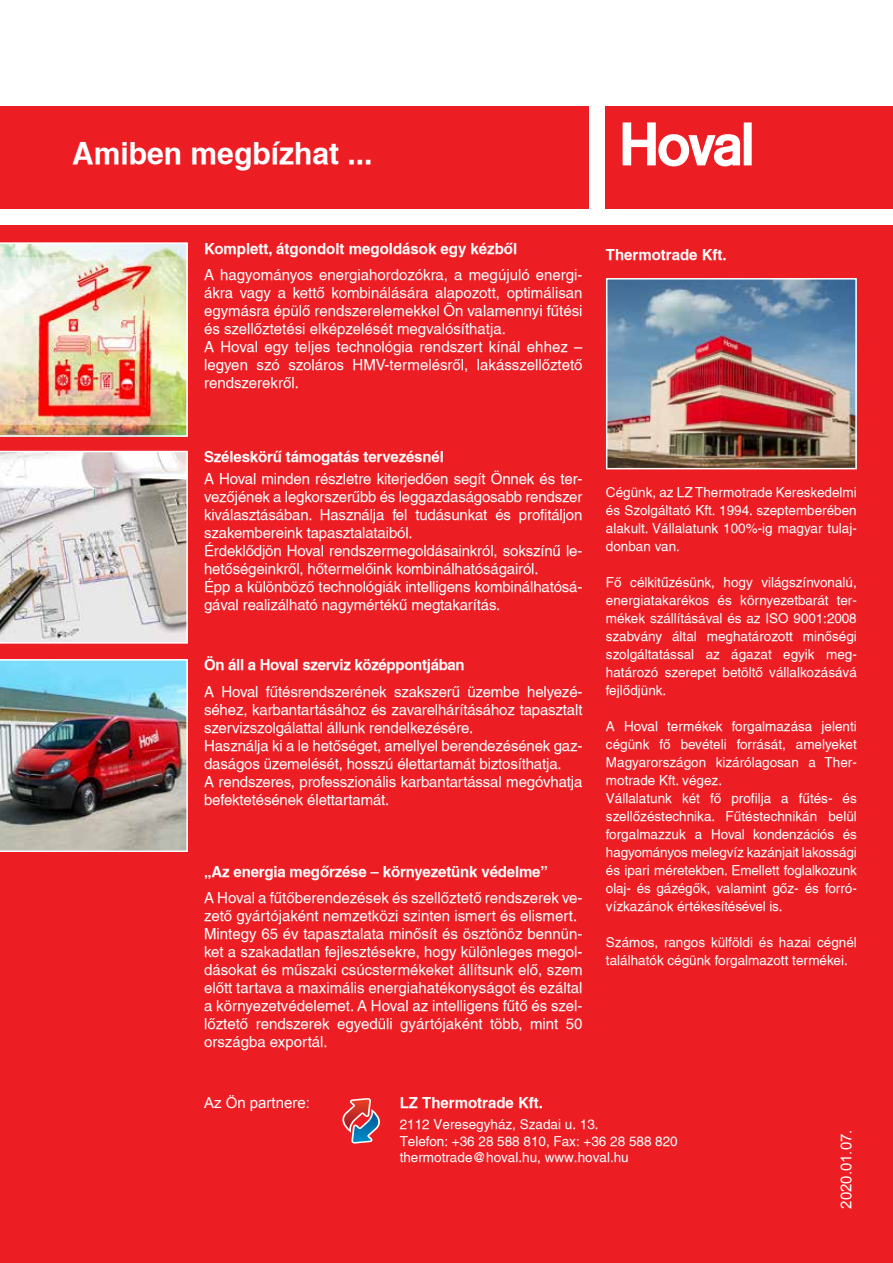
<style>
.page{position:relative;width:893px;height:1263px;background:#fff}
.page>*{position:absolute;margin:0;border:0;box-sizing:border-box;transform-origin:0 0}
.t1{font:700 30px "H Helvetica";color:#fff}
.t2{font:15px/18px "H Helvetica Normal";letter-spacing:-.01em;color:#fff}
.t3{font:700 15px "H Helvetica";letter-spacing:-.01em;color:#fff}
.t4{font:15px "Arial";color:#fff}
.t5{font:13.5px/18px "H Helvetica Normal";color:#fff}
</style>
<div class="page">
<div style="left:0;top:225px;width:893px;height:1038px;background:#ed1d24"></div>
<div style="left:605px;top:106px;width:288px;height:102px;background:#ed1d24"></div>
<svg style="left:623px;top:122px;width:129px;height:44px"></svg>
<div style="left:0;top:106px;width:588px;height:102px;background:#ed1d24"></div>
<svg style="left:0;top:451px;width:188px;height:193px;background:#d2cecc"></svg>
<img style="left:0;top:659px;width:188px;height:193px">
<img style="left:609px;top:281px;width:245px;height:185px">
<div style="left:606px;top:278px;width:251px;height:191px;border:2px solid #fff"></div>
<img style="left:0;top:242px;width:188px;height:195px">
<svg style="left:342px;top:1098px;width:38px;height:45px"></svg>
<h1 class="t1" style="left:72px;top:135px;width:302px">Amiben megbízhat ...</h1>
<p class="t3" style="left:204px;top:239px;width:315px">Komplett, átgondolt megoldások egy kézből</p>
<p class="t2" style="left:204px;top:266px;width:380px">A hagyományos energiahordozókra, a megújuló energi&shy;ákra vagy a kettő kombinálására alapozott, optimálisan egymásra épülő rendszerelemekkel Ön valamennyi fűtési és szellőztetési elképzelését megvalósíthatja.<br>A Hoval egy teljes technológia rendszert kínál ehhez — legyen szó szoláros HMV-termelésről, lakásszellőztető rendszerekről.</p>
<p class="t3" style="left:606px;top:245px;width:122px">Thermotrade Kft.</p>
<p class="t3" style="left:204px;top:448px;width:241px">Széleskörű támogatás tervezésnél</p>
<p class="t2" style="left:204px;top:470px;width:380px">A Hoval minden részletre kiterjedően segít Önnek és ter&shy;vezőjének a legkorszerűbb és leggazdaságosabb rendszer kiválasztásában. Használja fel tudásunkat és profitáljon szakembereink tapasztalataiból.<br>Érdeklődjön Hoval rendszermegoldásainkról, sokszínű le&shy;hetőségeinkről, hőtermelőink kombinálhatóságairól.<br>Épp a különböző technológiák intelligens kombinálhatósá&shy;gával realizálható nagymértékű megtakarítás.</p>
<p class="t3" style="left:204px;top:656px;width:262px">Ön áll a Hoval szerviz középpontjában</p>
<p class="t2" style="left:204px;top:683px;width:380px">A Hoval fűtésrendszerének szakszerű üzembe helyezé&shy;séhez, karbantartásához és zavarelhárításához tapasztalt szervizszolgálattal állunk rendelkezésére.<br>Használja ki a le hetőséget, amellyel berendezésének gaz&shy;daságos üzemelését, hosszú élettartamát biztosíthatja.<br>A rendszeres, professzionális karbantartással megóvhatja befektetésének élettartamát.</p>
<p class="t3" style="left:204px;top:862px;width:345px">„Az energia megőrzése — környezetünk védelme”</p>
<p class="t2" style="left:204px;top:889px;width:380px">A Hoval a fűtőberendezések és szellőztető rendszerek ve&shy;zető gyártójaként nemzetközi szinten ismert és elismert.<br>Mintegy 65 év tapasztalata minősít és ösztönöz bennün&shy;ket a szakadatlan fejlesztésekre, hogy különleges megol&shy;dásokat és műszaki csúcstermékeket állítsunk elő, szem előtt tartava a maximális energiahatékonyságot és ezáltal a környezetvédelemet. A Hoval az intelligens fűtő és szel&shy;lőztető rendszerek egyedüli gyártójaként több, mint 50 országba exportál.</p>
<p class="t5" style="left:606px;top:483px;width:252px;text-align:justify">Cégünk, az LZ Thermotrade Kereskedelmi és Szolgáltató Kft. 1994. szeptemberében alakult. Vállalatunk 100%-ig magyar tulaj&shy;donban van.</p>
<p class="t5" style="left:606px;top:573px;width:252px;text-align:justify">Fő célkitűzésünk, hogy világszínvonalú, energiatakarékos és környezetbarát ter&shy;mékek szállításával és az ISO 9001:2008 szabvány által meghatározott minõségi szolgáltatással az ágazat egyik meg&shy;határozó szerepet betöltõ vállalkozásává fejlõdjünk.</p>
<p class="t5" style="left:606px;top:717px;width:252px">A Hoval termékek forgalmazása jelenti cégünk fõ bevételi forrását, amelyeket Magyarországon kizárólagosan a Ther&shy;motrade Kft. végez.<br>Vállalatunk két fõ profilja a fûtés- és szellõzéstechnika. Fűtéstechnikán belül forgalmazzuk a Hoval kondenzációs és hagyományos melegvíz kazánjait lakossági és ipari méretekben. Emellett foglalkozunk olaj- és gázégõk, valamint gõz- és forró&shy;vízkazánok értékesítésével is.</p>
<p class="t5" style="left:606px;top:933px;width:252px">Számos, rangos külföldi és hazai cégnél találhatók cégünk forgalmazott termékei.</p>
<p class="t4" style="left:204px;top:1093px;width:107px">Az Ön partnere:</p>
<p class="t3" style="left:400px;top:1094px;width:145px">LZ Thermotrade Kft.</p>
<p class="t5" style="left:400px;top:1116px;width:280px;line-height:16.5px">2112 Veresegyház, Szadai u. 13.<br>Telefon: +36 28 588 810, Fax: +36 28 588 820 thermotrade@hoval.hu, www.hoval.hu</p>
<p class="t4" style="left:836px;top:1209px;width:81px;rotate:-90deg">2020.01.07.</p>
</div>
